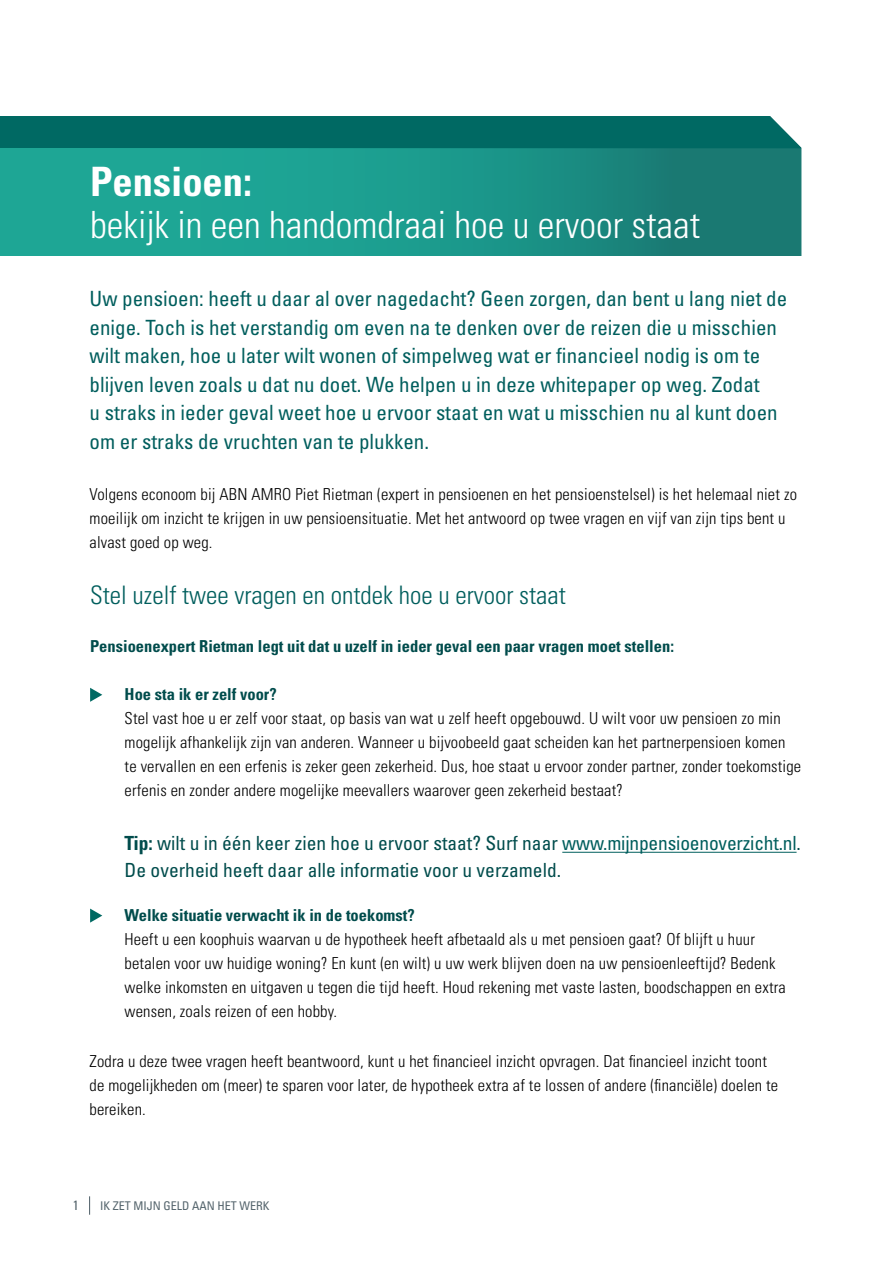
<style>
.page{position:relative;width:893px;height:1263px;background:#fff}
.page>*{position:absolute;margin:0;border:0;box-sizing:border-box;transform-origin:0 0}
.t1{font:700 condensed 40.5px "Univers LT Std";color:#fff}
.t2{font:300 condensed 37.5px "Univers LT Std";color:#fff}
.t3{font:300 condensed 25.5px "Univers LT Std";color:#005e5d}
.t4{font:condensed 21px/28.5px "Univers LT Std";color:#005e5d}
.t5{font:condensed 19.5px/27px "Univers LT Std";color:#004c4c}
.t6{font:300 condensed 16.5px/24px "Univers LT Std";letter-spacing:.01em;color:#000}
.t7{font:700 condensed 16.5px "Univers LT Std";color:#004c4c}
.t8{font:condensed 13.5px "Univers LT Std";color:#54646c}
.t9{font:condensed 12px "Univers LT Std";color:#54646c}
.s1{font-weight:700}
.s2{color:#005e5d}
</style>
<div class="page">
<svg style="left:89px;top:1196px;width:1px;height:19px"></svg>
<svg style="left:0;top:148px;width:801px;height:107px;background:#1b9589"></svg>
<div style="left:0;top:116px;width:801px;height:32px;background:#006963"></div>
<svg style="left:90px;top:688px;width:12px;height:14px"></svg>
<hr style="left:562px;top:852px;width:235px;height:1px;background:#005e5d">
<svg style="left:90px;top:908px;width:12px;height:15px"></svg>
<h1 class="t1" style="left:90px;top:157px;width:163px">Pensioen:</h1>
<h2 class="t2" style="left:90px;top:202px;width:612px">bekijk in een handomdraai hoe u ervoor staat</h2>
<p class="t4" style="left:90px;top:284px;width:699px">Uw pensioen: heeft u daar al over nagedacht? Geen zorgen, dan bent u lang niet de enige. Toch is het verstandig om even na te denken over de reizen die u misschien wilt maken, hoe u later wilt wonen of simpelweg wat er financieel nodig is om te blijven leven zoals u dat nu doet. We helpen u in deze whitepaper op weg. Zodat<br>u straks in ieder geval weet hoe u ervoor staat en wat u misschien nu al kunt doen om er straks de vruchten van te plukken.</p>
<p class="t6" style="left:90px;top:482px;width:709px">Volgens econoom bij ABN AMRO Piet Rietman (expert in pensioenen en het pensioenstelsel) is het helemaal niet zo moeilijk om inzicht te krijgen in uw pensioensituatie. Met het antwoord op twee vragen en vijf van zijn tips bent u alvast goed op weg.</p>
<h3 class="t3" style="left:90px;top:580px;width:477px">Stel uzelf twee vragen en ontdek hoe u ervoor staat</h3>
<p class="t7" style="left:90px;top:636px;width:585px">Pensioenexpert Rietman legt uit dat u uzelf in ieder geval een paar vragen moet stellen:</p>
<p class="t7" style="left:125px;top:684px;width:154px">Hoe sta ik er zelf voor?</p>
<p class="t6" style="left:125px;top:706px;width:678px">Stel vast hoe u er zelf voor staat, op basis van wat u zelf heeft opgebouwd. U wilt voor uw pensioen zo min mogelijk afhankelijk zijn van anderen. Wanneer u bijvoobeeld gaat scheiden kan het partnerpensioen komen te vervallen en een erfenis is zeker geen zekerheid. Dus, hoe staat u ervoor zonder partner, zonder toekomstige erfenis en zonder andere mogelijke meevallers waarover geen zekerheid bestaat?</p>
<p class="t5" style="left:125px;top:830px;width:678px"><span class="s1">Tip:</span> wilt u in één keer zien hoe u ervoor staat? Surf naar <span class="s2">www.mijnpensioenoverzicht.nl</span>.<br>De overheid heeft daar alle informatie voor u verzameld.</p>
<p class="t7" style="left:125px;top:905px;width:292px">Welke situatie verwacht ik in de toekomst?</p>
<p class="t6" style="left:125px;top:927px;width:663px">Heeft u een koophuis waarvan u de hypotheek heeft afbetaald als u met pensioen gaat? Of blijft u huur betalen voor uw huidige woning? En kunt (en wilt) u uw werk blijven doen na uw pensioenleeftijd? Bedenk welke inkomsten en uitgaven u tegen die tijd heeft. Houd rekening met vaste lasten, boodschappen en extra wensen, zoals reizen of een hobby.</p>
<p class="t6" style="left:90px;top:1049px;width:690px">Zodra u deze twee vragen heeft beantwoord, kunt u het financieel inzicht opvragen. Dat financieel inzicht toont de mogelijkheden om (meer) te sparen voor later, de hypotheek extra af te lossen of andere (financiële) doelen te bereiken.</p>
<p class="t8" style="left:73px;top:1196px;width:7px">1</p>
<p class="t9" style="left:100px;top:1198px;width:171px">IK ZET MIJN GELD AAN HET WERK</p>
</div>
